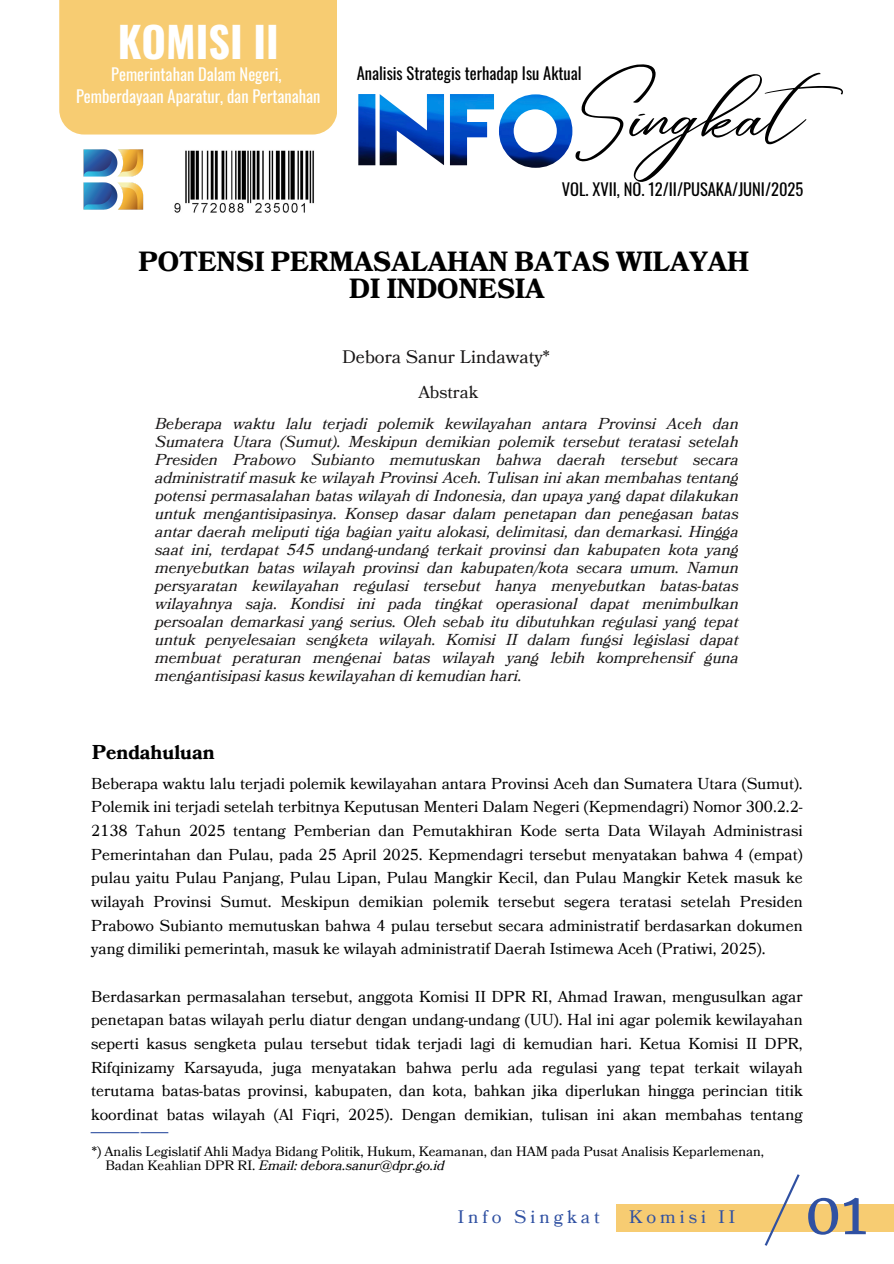
<style>
.page{position:relative;width:894px;height:1264px;background:#fff}
.page>*{position:absolute;margin:0;border:0;box-sizing:border-box;transform-origin:0 0}
.t1{font:100 92.85px "Vanyla 4 F Unicase";color:#3051a2}
.t2{font:77.7px "Andasia";color:#000}
.t3{font:57.6px "Merriweather";color:#3051a2}
.t4{font:700 42px "Oswald";color:#fff}
.t5{font:700 27px/27px "Bookmania";color:#000;text-align:center}
.t6{font:700 19.5px "Bookmania";color:#000}
.t7{font:18px "Bookmania";color:#191717}
.t8{font:18px "Bookmania";letter-spacing:.22em;color:#3051a2}
.t9{font:17.25px "Bookmania";color:#191717}
.t10{font:16.5px "Oswald";color:#000}
.t11{font:16.5px "Oswald";color:#fff}
.t12{font:15.75px/23.7px "Bookmania";color:#000;text-align:justify}
.t13{font:italic 15.75px/18px "Bookmania";color:#191717;text-align:justify}
.t14{font:13.5px "Bookmania";color:#000}
.t15{font:italic 13.5px "Bookmania";color:#000}
.s1{font-style:normal}
</style>
<div class="page">
<div style="left:616px;top:1204px;width:277px;height:27px;background:#f7cc72"></div>
<hr style="left:91px;top:1132px;width:77px;height:1px;background:#3051a2">
<div style="left:59px;top:0;width:278px;height:134px;background:#f7cc72"></div>
<img style="left:174px;top:150px;width:140px;height:63px">
<img style="left:83px;top:149px;width:61px;height:61px">
<img style="left:358px;top:94px;width:214px;height:74px">
<div style="left:513px;top:109px;width:43px;height:43px;background:#fff;border-radius:50%"></div>
<p class="t4" style="left:118px;top:9px;width:162px">KOMISI II</p>
<p class="t11" style="left:111px;top:61px;width:172px">Pemerintahan Dalam Negeri,</p>
<p class="t11" style="left:76px;top:83px;width:246px">Pemberdayaan Aparatur, dan Pertanahan</p>
<h2 class="t2" style="left:573px;top:56px;width:278px">Singkat</h2>
<p class="t10" style="left:356px;top:61px;width:226px">Analisis Strategis terhadap Isu Aktual</p>
<h5 class="t10" style="left:561px;top:176px;width:243px">VOL. XVII, NO. 12/II/PUSAKA/JUNI/2025</h5>
<h3 class="t5" style="left:138px;top:249px;width:612px">POTENSI PERMASALAHAN BATAS WILAYAH<br>DI INDONESIA</h3>
<h6 class="t7" style="left:342px;top:345px;width:209px">Debora Sanur Lindawaty*</h6>
<h5 class="t9" style="left:418px;top:381px;width:61px">Abstrak</h5>
<h2 class="t13" style="left:155px;top:415px;width:585px">Beberapa waktu lalu terjadi polemik kewilayahan antara Provinsi Aceh dan Sumatera Utara (Sumut). Meskipun demikian polemik tersebut teratasi setelah Presiden Prabowo Subianto memutuskan bahwa daerah tersebut secara administratif masuk ke wilayah Provinsi Aceh. Tulisan ini akan membahas tentang potensi permasalahan batas wilayah di Indonesia, dan upaya yang dapat dilakukan untuk mengantisipasinya. Konsep dasar dalam penetapan dan penegasan batas antar daerah meliputi tiga bagian yaitu alokasi, delimitasi, dan demarkasi. Hingga saat ini, terdapat 545 undang-undang terkait provinsi dan kabupaten kota yang menyebutkan batas wilayah provinsi dan kabupaten/kota secara umum. Namun persyaratan kewilayahan regulasi tersebut hanya menyebutkan batas-batas wilayahnya saja. Kondisi ini pada tingkat operasional dapat menimbulkan persoalan demarkasi yang serius. Oleh sebab itu dibutuhkan regulasi yang tepat untuk penyelesaian sengketa wilayah. Komisi II dalam fungsi legislasi dapat membuat peraturan mengenai batas wilayah yang lebih komprehensif guna mengantisipasi kasus kewilayahan di kemudian hari.</h2>
<p class="t6" style="left:92px;top:739px;width:124px">Pendahuluan</p>
<p class="t12" style="left:91px;top:772px;width:712px">Beberapa waktu lalu terjadi polemik kewilayahan antara Provinsi Aceh dan Sumatera Utara (Sumut).<br>Polemik ini terjadi setelah terbitnya Keputusan Menteri Dalam Negeri (Kepmendagri) Nomor 300.2.2- 2138 Tahun 2025 tentang Pemberian dan Pemutakhiran Kode serta Data Wilayah Administrasi Pemerintahan dan Pulau, pada 25 April 2025. Kepmendagri tersebut menyatakan bahwa 4 (empat) pulau yaitu Pulau Panjang, Pulau Lipan, Pulau Mangkir Kecil, dan Pulau Mangkir Ketek masuk ke wilayah Provinsi Sumut. Meskipun demikian polemik tersebut segera teratasi setelah Presiden Prabowo Subianto memutuskan bahwa 4 pulau tersebut secara administratif berdasarkan dokumen yang dimiliki pemerintah, masuk ke wilayah administratif Daerah Istimewa Aceh (Pratiwi, 2025).</p>
<h4 class="t12" style="left:91px;top:984px;width:712px">Berdasarkan permasalahan tersebut, anggota Komisi II DPR RI, Ahmad Irawan, mengusulkan agar penetapan batas wilayah perlu diatur dengan undang-undang (UU). Hal ini agar polemik kewilayahan seperti kasus sengketa pulau tersebut tidak terjadi lagi di kemudian hari. Ketua Komisi II DPR, Rifqinizamy Karsayuda, juga menyatakan bahwa perlu ada regulasi yang tepat terkait wilayah terutama batas-batas provinsi, kabupaten, dan kota, bahkan jika diperlukan hingga perincian titik koordinat batas wilayah (Al Fiqri, 2025). Dengan demikian, tulisan ini akan membahas tentang</h4>
<p class="t14" style="left:92px;top:1142px;width:673px">*) Analis Legislatif Ahli Madya Bidang Politik, Hukum, Keamanan, dan HAM pada Pusat Analisis Keparlemenan,</p>
<p class="t15" style="left:105px;top:1156px;width:341px"><span class="s1">Badan Keahlian DPR RI.</span> Email: debora.sanur@dpr.go.id</p>
<p class="t8" style="left:458px;top:1204px;width:143px">Info Singkat</p>
<p class="t8" style="left:629px;top:1204px;width:107px">Komisi II</p>
<p class="t1" style="left:764px;top:1167px;width:36px">/</p>
<p class="t3" style="left:804px;top:1177px;width:64px">01</p>
</div>
